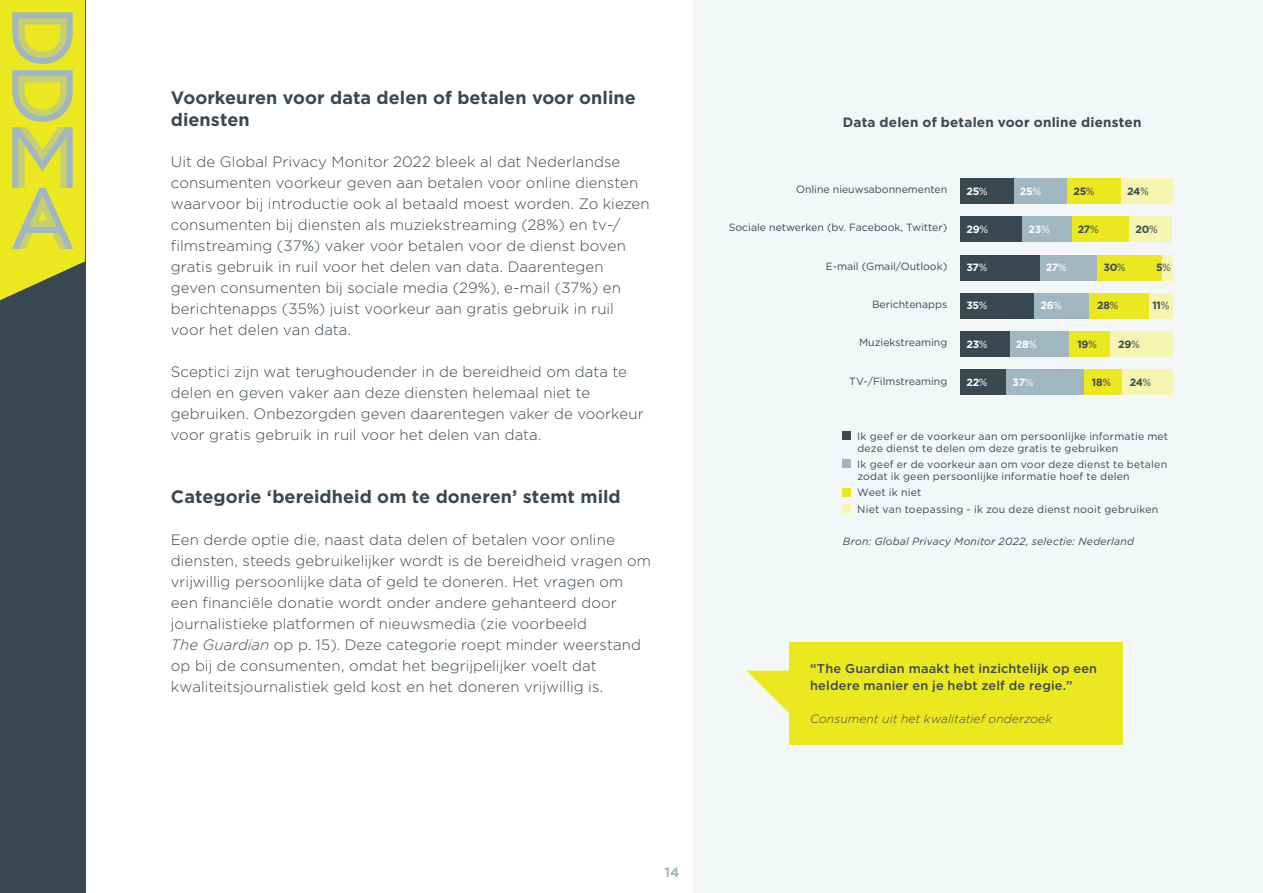
<style>
.page{position:relative;width:1263px;height:893px;background:#fff}
.page>*{position:absolute;margin:0;border:0;box-sizing:border-box;transform-origin:0 0}
.t1{font:700 18px/22.5px "Gotham";letter-spacing:.005em;color:#3a4852}
.t2{font:300 15px/21px "Gotham";letter-spacing:.005em;color:#3a4852}
.t3{font:700 13.5px "Gotham";letter-spacing:.015em;color:#3a4852}
.t4{font:700 13.5px "Gotham";color:#a0b6c0}
.t5{font:500 12.75px/17.2px "Gotham";letter-spacing:.015em;color:#3a4852}
.t6{font:italic 300 12px "Gotham";letter-spacing:.01em;color:#3a4852}
.t7{font:10.5px/12px "Gotham";letter-spacing:.015em;color:#3a4852}
.t8{font:italic 10.5px "Gotham";letter-spacing:.02em;color:#3a4852}
.t9{font:700 10.5px "Gotham";letter-spacing:-.025em;color:#fff}
.t10{font:700 10.5px "Gotham";letter-spacing:-.025em;color:#3a4852}
.s1{font-style:italic}
.s2{font-weight:400}
</style>
<div class="page">
<div style="left:0;top:0;width:85px;height:893px;background:#3a4852"></div>
<svg style="left:0;top:0;width:85px;height:300px;background:#ced148"></svg>
<div style="left:694px;top:0;width:569px;height:893px;background:#f4f7f7"></div>
<div style="left:960px;top:178px;width:54px;height:26px;background:#3a4852"></div>
<div style="left:1014px;top:178px;width:53px;height:26px;background:#a0b6c0"></div>
<div style="left:1067px;top:178px;width:54px;height:26px;background:#ece820"></div>
<div style="left:1121px;top:178px;width:51px;height:26px;background:#f5f4b0"></div>
<div style="left:960px;top:217px;width:62px;height:25px;background:#3a4852"></div>
<div style="left:1022px;top:217px;width:50px;height:25px;background:#a0b6c0"></div>
<div style="left:1072px;top:217px;width:57px;height:25px;background:#ece820"></div>
<div style="left:1129px;top:217px;width:43px;height:25px;background:#f5f4b0"></div>
<div style="left:960px;top:331px;width:49px;height:26px;background:#3a4852"></div>
<div style="left:1009px;top:331px;width:60px;height:26px;background:#a0b6c0"></div>
<div style="left:1069px;top:331px;width:41px;height:26px;background:#ece820"></div>
<div style="left:1110px;top:331px;width:62px;height:26px;background:#f5f4b0"></div>
<div style="left:960px;top:370px;width:46px;height:25px;background:#3a4852"></div>
<div style="left:1006px;top:370px;width:78px;height:25px;background:#a0b6c0"></div>
<div style="left:1084px;top:370px;width:38px;height:25px;background:#ece820"></div>
<div style="left:1122px;top:370px;width:50px;height:25px;background:#f5f4b0"></div>
<div style="left:842px;top:431px;width:9px;height:9px;background:#3a4852"></div>
<div style="left:842px;top:460px;width:9px;height:8px;background:#a0b6c0"></div>
<div style="left:842px;top:488px;width:9px;height:8px;background:#ece820"></div>
<div style="left:842px;top:504px;width:9px;height:9px;background:#f5f4b0"></div>
<div style="left:960px;top:255px;width:80px;height:25px;background:#3a4852"></div>
<div style="left:1040px;top:255px;width:57px;height:25px;background:#a0b6c0"></div>
<div style="left:1097px;top:255px;width:64px;height:25px;background:#ece820"></div>
<div style="left:1161px;top:255px;width:11px;height:25px;background:#f5f4b0"></div>
<div style="left:960px;top:293px;width:74px;height:26px;background:#3a4852"></div>
<div style="left:1034px;top:293px;width:55px;height:26px;background:#a0b6c0"></div>
<div style="left:1089px;top:293px;width:60px;height:26px;background:#ece820"></div>
<div style="left:1149px;top:293px;width:23px;height:26px;background:#f5f4b0"></div>
<div style="left:789px;top:642px;width:334px;height:103px;background:#ece820"></div>
<svg style="left:747px;top:671px;width:42px;height:42px"></svg>
<p class="t1" style="left:171px;top:86px;width:466px">Voorkeuren voor data delen of betalen voor online diensten</p>
<p class="t2" style="left:171px;top:151px;width:480px">Uit de Global Privacy Monitor 2022 bleek al dat Nederlandse consumenten voorkeur geven aan betalen voor online diensten waarvoor bij introductie ook al betaald moest worden. Zo kiezen consumenten bij diensten als muziekstreaming (28%) en tv-/ filmstreaming (37%) vaker voor betalen voor de dienst boven gratis gebruik in ruil voor het delen van data. Daarentegen geven consumenten bij sociale media (29%), e-mail (37%) en berichtenapps (35%) juist voorkeur aan gratis gebruik in ruil voor het delen van data.</p>
<p class="t2" style="left:171px;top:361px;width:474px">Sceptici zijn wat terughoudender in de bereidheid om data te delen en geven vaker aan deze diensten helemaal niet te gebruiken. Onbezorgden geven daarentegen vaker de voorkeur voor gratis gebruik in ruil voor het delen van data.</p>
<p class="t1" style="left:171px;top:485px;width:451px">Categorie ‘bereidheid om te doneren’ stemt mild</p>
<p class="t2" style="left:171px;top:529px;width:482px">Een derde optie die, naast data delen of betalen voor online diensten, steeds gebruikelijker wordt is de bereidheid vragen om vrijwillig persoonlijke data of geld te doneren. Het vragen om een financiële donatie wordt onder andere gehanteerd door journalistieke platformen of nieuwsmedia (zie voorbeeld<br><span class="s1">The Guardian</span> op p. 15). Deze categorie roept minder weerstand op bij de consumenten, omdat het begrijpelijker voelt dat kwaliteitsjournalistiek geld kost en het doneren vrijwillig is.</p>
<p class="t3" style="left:843px;top:114px;width:300px">Data delen of betalen voor online diensten</p>
<p class="t7" style="left:796px;top:183px;width:153px">Online nieuwsabonnementen</p>
<p class="t7" style="left:729px;top:221px;width:220px">Sociale netwerken (bv. Facebook, Twitter)</p>
<p class="t7" style="left:826px;top:260px;width:123px">E-mail (Gmail/Outlook)</p>
<p class="t7" style="left:872px;top:298px;width:77px">Berichtenapps</p>
<p class="t7" style="left:859px;top:336px;width:90px">Muziekstreaming</p>
<p class="t7" style="left:849px;top:375px;width:100px">TV-/Filmstreaming</p>
<p class="t9" style="left:966px;top:184px;width:23px">25<span class="s2">%</span></p>
<p class="t9" style="left:1020px;top:184px;width:23px">25<span class="s2">%</span></p>
<p class="t10" style="left:1073px;top:184px;width:23px">25<span class="s2">%</span></p>
<p class="t10" style="left:1127px;top:184px;width:23px">24<span class="s2">%</span></p>
<p class="t9" style="left:966px;top:222px;width:23px">29<span class="s2">%</span></p>
<p class="t9" style="left:1028px;top:222px;width:23px">23<span class="s2">%</span></p>
<p class="t10" style="left:1078px;top:222px;width:23px">27<span class="s2">%</span></p>
<p class="t10" style="left:1136px;top:222px;width:24px">20<span class="s2">%</span></p>
<p class="t9" style="left:966px;top:260px;width:23px">37<span class="s2">%</span></p>
<p class="t9" style="left:1046px;top:260px;width:23px">27<span class="s2">%</span></p>
<p class="t10" style="left:1103px;top:260px;width:24px">30<span class="s2">%</span></p>
<p class="t10" style="left:1156px;top:260px;width:16px">5<span class="s2">%</span></p>
<p class="t9" style="left:966px;top:299px;width:23px">35<span class="s2">%</span></p>
<p class="t9" style="left:1040px;top:299px;width:23px">26<span class="s2">%</span></p>
<p class="t10" style="left:1097px;top:299px;width:23px">28<span class="s2">%</span></p>
<p class="t10" style="left:1152px;top:299px;width:18px">11<span class="s2">%</span></p>
<p class="t9" style="left:966px;top:337px;width:23px">23<span class="s2">%</span></p>
<p class="t9" style="left:1016px;top:337px;width:23px">28<span class="s2">%</span></p>
<p class="t10" style="left:1077px;top:337px;width:21px">19<span class="s2">%</span></p>
<p class="t10" style="left:1118px;top:337px;width:23px">29<span class="s2">%</span></p>
<p class="t9" style="left:966px;top:375px;width:23px">22<span class="s2">%</span></p>
<p class="t9" style="left:1013px;top:375px;width:23px">37<span class="s2">%</span></p>
<p class="t10" style="left:1092px;top:375px;width:21px">18<span class="s2">%</span></p>
<p class="t10" style="left:1130px;top:375px;width:23px">24<span class="s2">%</span></p>
<p class="t7" style="left:857px;top:430px;width:312px">Ik geef er de voorkeur aan om persoonlijke informatie met deze dienst te delen om deze gratis te gebruiken</p>
<p class="t7" style="left:857px;top:458px;width:311px">Ik geef er de voorkeur aan om voor deze dienst te betalen zodat ik geen persoonlijke informatie hoef te delen</p>
<p class="t7" style="left:857px;top:484px;width:303px;line-height:16.2px">Weet ik niet<br>Niet van toepassing - ik zou deze dienst nooit gebruiken</p>
<p class="t8" style="left:843px;top:535px;width:292px">Bron: Global Privacy Monitor 2022, selectie: Nederland</p>
<p class="t5" style="left:810px;top:660px;width:289px">“The Guardian maakt het inzichtelijk op een heldere manier en je hebt zelf de regie.”</p>
<p class="t6" style="left:810px;top:711px;width:243px">Consument uit het kwalitatief onderzoek</p>
<p class="t4" style="left:664px;top:864px;width:17px">14</p>
</div>
